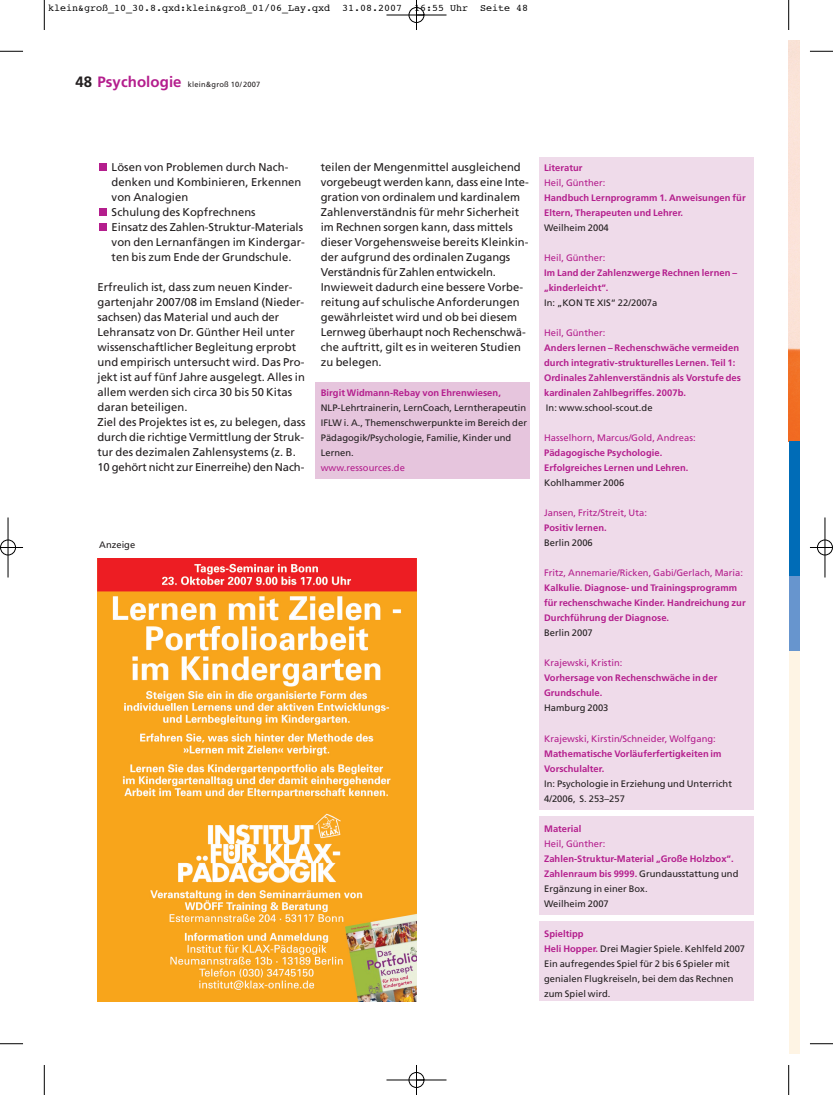
<style>
.page{position:relative;width:833px;height:1095px;background:#fff}
.page>*{position:absolute;margin:0;border:0;box-sizing:border-box;transform-origin:0 0}
.t1{font:11.25px/15px "Frutiger";letter-spacing:.005em;color:#231f20}
.t2{font:10px "Courier";color:#000}
.t3{font:700 9.38px/15px "Frutiger";letter-spacing:.005em;color:#b41e8d}
.t4{font:9.38px/15px "Frutiger";letter-spacing:.005em;color:#231f20}
.t5{font:9.38px "Frutiger";letter-spacing:.005em;color:#b41e8d}
.t6{font:7.5px "Frutiger";letter-spacing:.03em;color:#231f20}
.s1{font-weight:700;font-size:15px}
.s2{font-weight:700;font-size:15px;color:#b41e8d}
.s3{font-weight:400;color:#231f20}
.s4{font-weight:700;color:#b41e8d}
</style>
<div class="page">
<div style="left:788px;top:41px;width:11px;height:1013px;background:#fef4e4"></div>
<img style="left:788px;top:41px;width:11px;height:400px">
<div style="left:788px;top:441px;width:11px;height:137px;background:#006cb7"></div>
<div style="left:788px;top:576px;width:11px;height:75px;background:#6795ce"></div>
<img style="left:97px;top:558px;width:319px;height:443px">
<div style="left:315px;top:382px;width:215px;height:96px;background:#e6c5dd"></div>
<div style="left:539px;top:158px;width:214px;height:652px;background:#efdbea"></div>
<div style="left:99px;top:223px;width:7px;height:8px;background:#b41e8d"></div>
<div style="left:99px;top:208px;width:7px;height:8px;background:#b41e8d"></div>
<div style="left:99px;top:163px;width:7px;height:8px;background:#b41e8d"></div>
<div style="left:539px;top:817px;width:214px;height:98px;background:#efdbea"></div>
<div style="left:539px;top:921px;width:214px;height:80px;background:#efdbea"></div>
<hr style="left:44px;top:0;width:1px;height:30px;background:#000">
<svg style="left:0;top:51px;width:23px;height:1px"></svg>
<hr style="left:788px;top:0;width:1px;height:30px;background:#000">
<svg style="left:810px;top:51px;width:23px;height:1px"></svg>
<hr style="left:44px;top:1065px;width:1px;height:30px;background:#000">
<svg style="left:0;top:1043px;width:23px;height:1px"></svg>
<hr style="left:788px;top:1065px;width:1px;height:30px;background:#000">
<svg style="left:810px;top:1043px;width:23px;height:1px"></svg>
<hr style="left:386px;top:15px;width:60px;height:1px;background:#000">
<hr style="left:386px;top:1079px;width:60px;height:1px;background:#000">
<hr style="left:8px;top:517px;width:1px;height:60px;background:#000">
<hr style="left:824px;top:517px;width:1px;height:60px;background:#000">
<hr style="left:416px;top:0;width:1px;height:30px;background:#000">
<hr style="left:416px;top:1065px;width:1px;height:30px;background:#000">
<svg style="left:2px;top:547px;width:21px;height:1px"></svg>
<svg style="left:810px;top:547px;width:23px;height:1px"></svg>
<div style="left:409px;top:7px;width:15px;height:16px;border:1px solid #000;border-radius:50%"></div>
<div style="left:409px;top:1072px;width:15px;height:15px;border:1px solid #000;border-radius:50%"></div>
<div style="left:0;top:540px;width:16px;height:15px;border:1px solid #000;border-radius:50%"></div>
<div style="left:817px;top:540px;width:15px;height:15px;border:1px solid #000;border-radius:50%"></div>
<p class="t2" style="left:48px;top:4px;width:481px">klein&amp;groß_10_30.8.qxd:klein&amp;groß_01/06_Lay.qxd 31.08.2007 16:55 Uhr Seite 48</p>
<p class="t6" style="left:76px;top:82px;width:186px"><span class="s1">48</span> <span class="s2">Psychologie</span> klein&amp;groß 10/2007</p>
<p class="t1" style="left:112px;top:161px;width:195px">Lösen von Problemen durch Nach&shy;denken und Kombinieren, Erkennen von Analogien<br>Schulung des Kopfrechnens<br>Einsatz des Zahlen-Struktur-Materials von den Lernanfängen im Kindergar&shy;ten bis zum Ende der Grundschule.</p>
<p class="t1" style="left:97px;top:281px;width:209px">Erfreulich ist, dass zum neuen Kinder&shy;gartenjahr 2007/08 im Emsland (Nieder&shy;sachsen) das Material und auch der<br>Lehr ansatz von Dr. Günther Heil unter wissenschaftlicher Begleitung erprobt und empirisch untersucht wird. Das Pro&shy;jekt ist auf fünf Jahre ausgelegt. Alles in allem werden sich circa 30 bis 50 Kitas daran beteiligen.<br>Ziel des Projektes ist es, zu belegen, dass durch die richtige Vermittlung der Struk&shy;tur des dezimalen Zahlensystems (z. B.<br>10 gehört nicht zur Einerreihe) den Nach-</p>
<p class="t1" style="left:321px;top:161px;width:209px">teilen der Mengenmittel ausgleichend vorgebeugt werden kann, dass eine Inte - gration von ordinalem und kar dinalem Zahlenverständnis für mehr Sicherheit im Rechnen sorgen kann, dass mittels dieser Vorgehensweise bereits Kleinkin&shy;der aufgrund des ordinalen Zu gangs Verständnis für Zahlen entwi ckeln.<br>Inwieweit dadurch eine bessere Vorbe&shy;reitung auf schulische Anforderungen gewährleistet wird und ob bei diesem Lernweg überhaupt noch Rechenschwä&shy;che auftritt, gilt es in weiteren Studien zu belegen.</p>
<p class="t3" style="left:321px;top:386px;width:182px">Birgit Widmann-Rebay von Ehrenwiesen,</p>
<p class="t4" style="left:321px;top:401px;width:208px">NLP-Lehrtrainerin, LernCoach, Lerntherapeutin IFLW i. A., Themenschwerpunkte im Bereich der Pädagogik/Psychologie, Familie, Kinder und Lernen.</p>
<p class="t5" style="left:321px;top:464px;width:86px">www.ressources.de</p>
<p class="t4" style="left:99px;top:538px;width:37px">Anzeige</p>
<p class="t3" style="left:544px;top:161px;width:40px">Literatur</p>
<p class="t5" style="left:544px;top:179px;width:63px">Heil, Günther:</p>
<p class="t3" style="left:544px;top:191px;width:203px">Handbuch Lernprogramm 1. Anweisungen für<br>Eltern, Therapeuten und Lehrer.</p>
<p class="t4" style="left:544px;top:221px;width:66px">Weilheim 2004</p>
<p class="t5" style="left:544px;top:254px;width:63px">Heil, Günther:</p>
<p class="t3" style="left:544px;top:266px;width:194px">Im Land der Zahlenzwerge Rechnen lernen – „kinderleicht“.</p>
<p class="t4" style="left:544px;top:296px;width:115px">In: „KON TE XIS“ 22/2007a</p>
<p class="t5" style="left:544px;top:329px;width:63px">Heil, Günther:</p>
<p class="t3" style="left:544px;top:341px;width:198px">Anders lernen – Rechenschwäche vermeiden durch integrativ-strukturelles Lernen. Teil 1:<br>Ordinales Zahlenverständnis als Vorstufe des kardinalen Zahlbegriffes. 2007b.</p>
<p class="t4" style="left:546px;top:401px;width:108px">In: www.school-scout.de</p>
<p class="t5" style="left:544px;top:434px;width:153px">Hasselhorn, Marcus/Gold, Andreas:</p>
<p class="t3" style="left:544px;top:446px;width:146px">Pädagogische Psychologie.<br>Erfolgreiches Lernen und Lehren.</p>
<p class="t4" style="left:544px;top:476px;width:82px">Kohlhammer 2006</p>
<p class="t5" style="left:544px;top:509px;width:104px">Jansen, Fritz/Streit, Uta:</p>
<p class="t3" style="left:544px;top:521px;width:64px">Positiv lernen.</p>
<p class="t4" style="left:544px;top:536px;width:50px">Berlin 2006</p>
<p class="t5" style="left:544px;top:569px;width:200px">Fritz, Annemarie/Ricken, Gabi/Gerlach, Maria:</p>
<p class="t3" style="left:544px;top:581px;width:203px">Kalkulie. Diagnose- und Trainingsprogramm für rechenschwache Kinder. Handreichung zur<br>Durchführung der Diagnose.</p>
<p class="t4" style="left:544px;top:626px;width:50px">Berlin 2007</p>
<p class="t5" style="left:544px;top:659px;width:80px">Krajewski, Kristin:</p>
<p class="t3" style="left:544px;top:671px;width:175px">Vorhersage von Rechenschwäche in der<br>Grundschule.</p>
<p class="t4" style="left:544px;top:701px;width:66px">Hamburg 2003</p>
<p class="t5" style="left:544px;top:734px;width:173px">Krajewski, Kirstin/Schneider, Wolfgang:</p>
<p class="t3" style="left:544px;top:746px;width:179px">Mathematische Vorläuferfertigkeiten im<br>Vorschulalter.</p>
<p class="t4" style="left:544px;top:776px;width:189px">In: Psychologie in Erziehung und Unterricht<br>4/2006, S. 253–257</p>
<p class="t3" style="left:544px;top:821px;width:39px">Material</p>
<p class="t5" style="left:544px;top:839px;width:63px">Heil, Günther:</p>
<p class="t3" style="left:544px;top:851px;width:196px">Zahlen-Struktur-Material „Große Holzbox“.<br>Zahlenraum bis 9999. <span class="s3">Grundausstattung und<br>Ergänzung in einer Box.<br>Weilheim 2007</span></p>
<p class="t4" style="left:544px;top:926px;width:203px"><span class="s4">Spieltipp<br>Heli Hopper.</span> Drei Magier Spiele. Kehlfeld 2007<br>Ein aufregendes Spiel für 2 bis 6 Spieler mit genialen Flugkreiseln, bei dem das Rechnen zum Spiel wird.</p>
</div>
